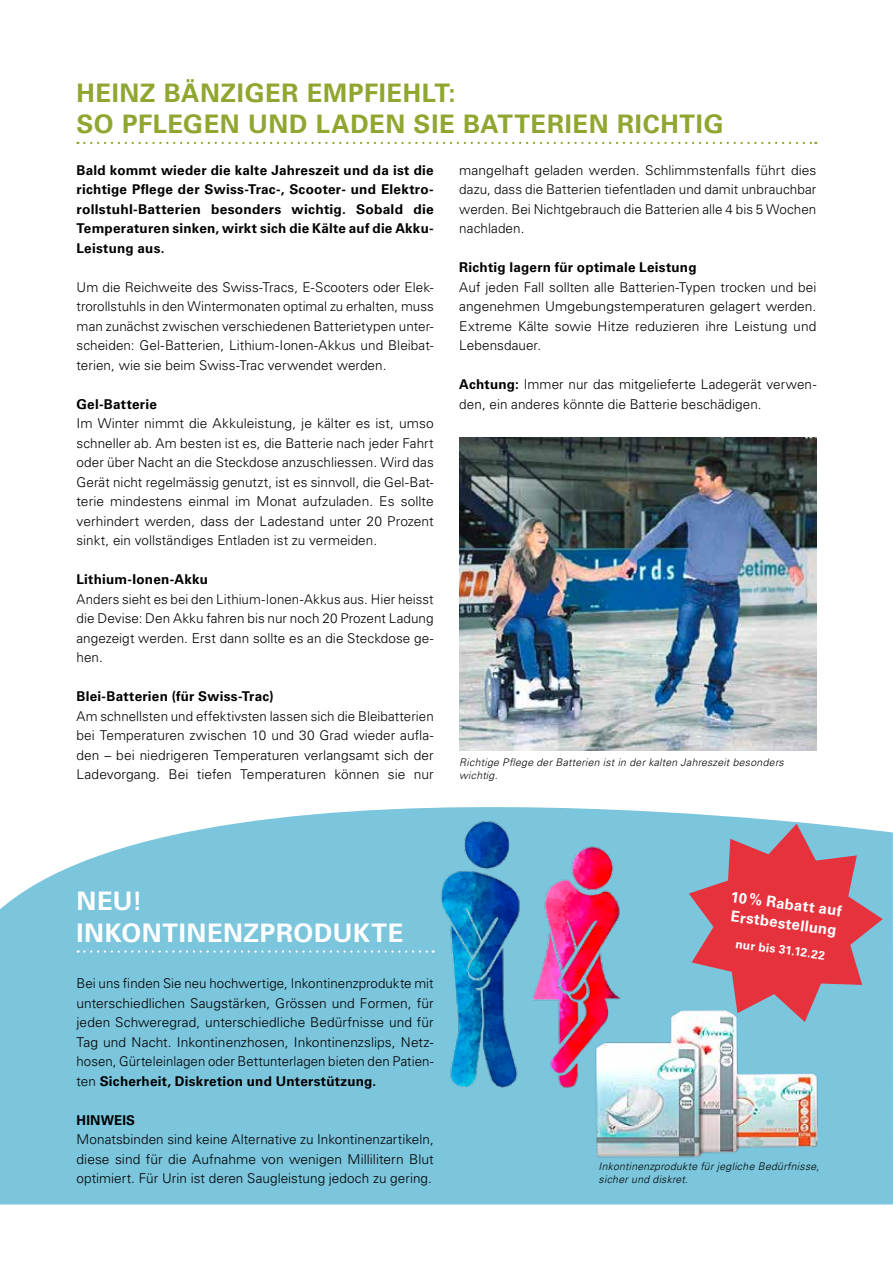
<style>
.page{position:relative;width:893px;height:1263px;background:#fff}
.page>*{position:absolute;margin:0;border:0;box-sizing:border-box;transform-origin:0 0}
.t1{font:700 25.5px/31.5px "Univers LT Std";letter-spacing:.025em;color:#8fa630}
.t2{font:700 25.5px/31.5px "Univers LT Std";letter-spacing:.025em;color:#fff}
.t3{font:700 15px/19.5px "Univers LT Std";color:#fff}
.t4{font:300 13.5px/19.5px "Univers LT Std";letter-spacing:.005em;color:#000;text-align:justify}
.t5{font:700 13.5px/19.5px "Univers LT Std";letter-spacing:.015em;color:#000;text-align:justify}
.t6{font:700 12px "Univers LT Std";color:#fff}
.t7{font:italic 300 10.5px/13.5px "Univers LT Std";letter-spacing:.03em;color:#000}
.s1{font-weight:700}
</style>
<div class="page">
<svg style="left:0;top:735px;width:893px;height:469px;fill:#7bc5dd"></svg>
<svg style="left:84px;top:142px;width:732px;height:2px"></svg>
<svg style="left:78px;top:950px;width:356px;height:3px"></svg>
<svg style="left:689px;top:824px;width:194px;height:198px"></svg>
<img style="left:440px;top:817px;width:183px;height:271px">
<img style="left:548px;top:998px;width:286px;height:165px">
<img style="left:459px;top:438px;width:357px;height:313px">
<h1 class="t1" style="left:76px;top:77px;width:649px">HEINZ BÄNZIGER EMPFIEHLT:<br>SO PFLEGEN UND LADEN SIE BATTERIEN RICHTIG</h1>
<p class="t5" style="left:77px;top:160px;width:359px">Bald kommt wieder die kalte Jahreszeit und da ist die richtige Pflege der Swiss-Trac-, Scooter- und Elektro&shy;rollstuhl-Batterien besonders wichtig. Sobald die Temperaturen sinken, wirkt sich die Kälte auf die Akku-Leistung aus.</p>
<p class="t4" style="left:77px;top:277px;width:359px">Um die Reichweite des Swiss-Tracs, E-Scooters oder Elek&shy;trorollstuhls in den Wintermonaten optimal zu erhalten, muss man zunächst zwischen verschiedenen Batterietypen unter&shy;scheiden: Gel-Batterien, Lithium-Ionen-Akkus und Bleibat&shy;terien, wie sie beim Swiss-Trac verwendet werden.</p>
<p class="t5" style="left:77px;top:394px;width:82px">Gel-Batterie</p>
<p class="t4" style="left:77px;top:414px;width:359px">Im Winter nimmt die Akkuleistung, je kälter es ist, umso schneller ab. Am besten ist es, die Batterie nach jeder Fahrt oder über Nacht an die Steckdose anzuschliessen. Wird das Gerät nicht regelmässig genutzt, ist es sinnvoll, die Gel-Bat&shy;terie mindestens einmal im Monat aufzuladen. Es sollte verhindert werden, dass der Ladestand unter 20 Prozent sinkt, ein vollständiges Entladen ist zu vermeiden.</p>
<p class="t5" style="left:77px;top:570px;width:133px">Lithium-Ionen-Akku</p>
<p class="t4" style="left:77px;top:589px;width:359px">Anders sieht es bei den Lithium-Ionen-Akkus aus. Hier heisst die Devise: Den Akku fahren bis nur noch 20 Prozent Ladung angezeigt werden. Erst dann sollte es an die Steckdose ge&shy;hen.</p>
<p class="t5" style="left:77px;top:687px;width:199px">Blei-Batterien (für Swiss-Trac)</p>
<p class="t4" style="left:77px;top:706px;width:359px">Am schnellsten und effektivsten lassen sich die Bleibatterien bei Temperaturen zwischen 10 und 30 Grad wieder aufla&shy;den – bei niedrigeren Temperaturen verlangsamt sich der Ladevorgang. Bei tiefen Temperaturen können sie nur</p>
<p class="t4" style="left:459px;top:160px;width:359px">mangelhaft geladen werden. Schlimmstenfalls führt dies dazu, dass die Batterien tiefentladen und damit unbrauchbar werden. Bei Nichtgebrauch die Batterien alle 4 bis 5 Wochen nachladen.</p>
<p class="t5" style="left:459px;top:258px;width:239px">Richtig lagern für optimale Leistung</p>
<p class="t4" style="left:459px;top:277px;width:359px">Auf jeden Fall sollten alle Batterien-Typen trocken und bei angenehmen Umgebungstemperaturen gelagert werden.<br>Extreme Kälte sowie Hitze reduzieren ihre Leistung und Lebensdauer.</p>
<p class="t4" style="left:459px;top:375px;width:359px"><span class="s1">Achtung:</span> Immer nur das mitgelieferte Ladegerät verwen&shy;den, ein anderes könnte die Batterie beschädigen.</p>
<p class="t7" style="left:459px;top:755px;width:326px">Richtige Pflege der Batterien ist in der kalten Jahreszeit besonders wichtig.</p>
<h1 class="t2" style="left:77px;top:886px;width:328px">NEU!<br>INKONTINENZPRODUKTE</h1>
<p class="t4" style="left:77px;top:974px;width:359px">Bei uns finden Sie neu hochwertige, Inkontinenzprodukte mit unterschiedlichen Saugstärken, Grössen und Formen, für jeden Schweregrad, unterschiedliche Bedürfnisse und für Tag und Nacht. Inkontinenzhosen, Inkontinenzslips, Netz&shy;hosen, Gürteleinlagen oder Bettunterlagen bieten den Patien&shy;ten <span class="s1">Sicherheit, Diskretion und Unterstützung.</span></p>
<p class="t5" style="left:77px;top:1110px;width:60px">HINWEIS</p>
<p class="t4" style="left:77px;top:1130px;width:359px">Monatsbinden sind keine Alternative zu Inkontinenzartikeln, diese sind für die Aufnahme von wenigen Millilitern Blut optimiert. Für Urin ist deren Saugleistung jedoch zu gering.</p>
<p class="t3" style="left:732px;top:886px;width:113px;rotate:8deg">10% Rabatt auf<br>Erstbestellung</p>
<p class="t6" style="left:736px;top:937px;width:92px;rotate:7deg">nur bis 31.12.22</p>
<p class="t7" style="left:598px;top:1159px;width:222px">Inkontinenzprodukte für jegliche Bedürfnisse, sicher und diskret.</p>
</div>
